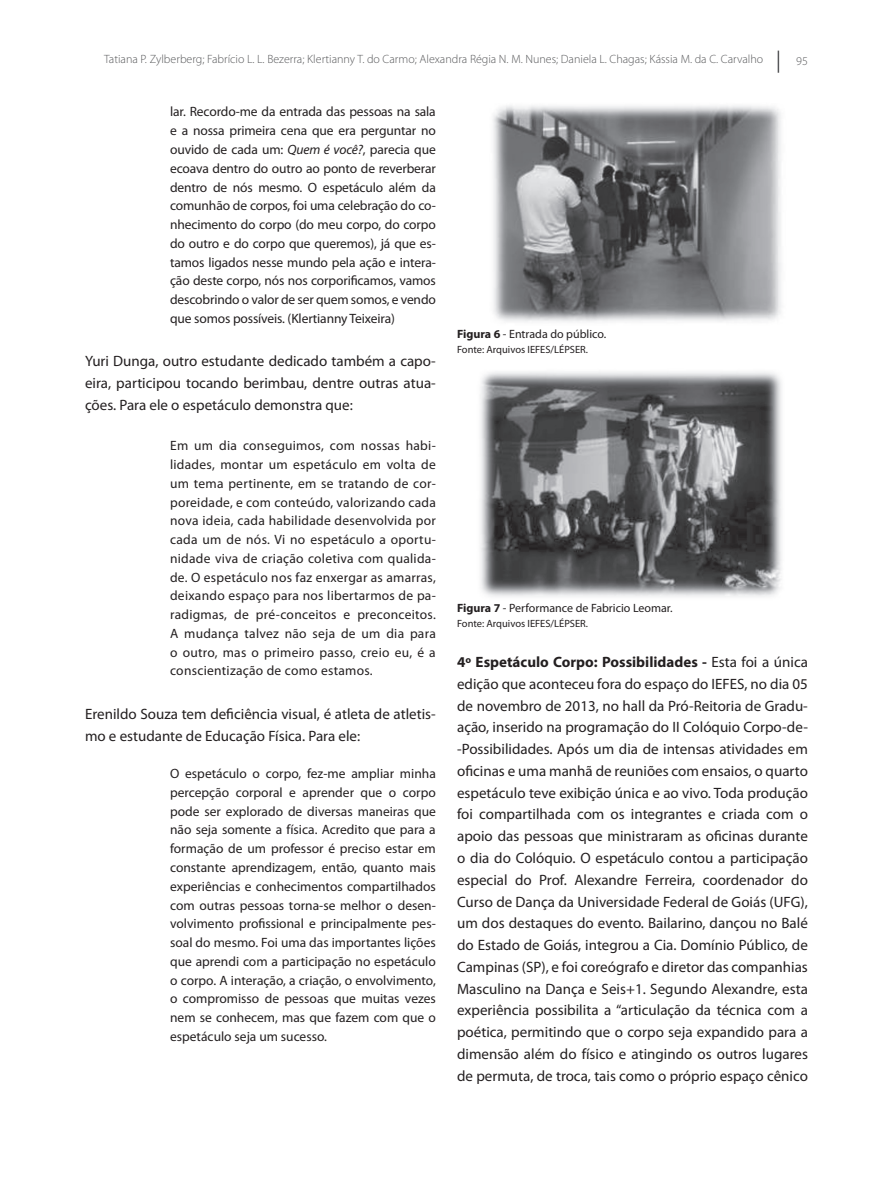
<style>
.page{position:relative;width:893px;height:1191px;background:#fff}
.page>*{position:absolute;margin:0;border:0;box-sizing:border-box;transform-origin:0 0}
.t1{font:15px/21.8px "Myriad Pro";color:#231f20;text-align:justify}
.t2{font:13.5px/18.8px "Myriad Pro";color:#231f20;text-align:justify}
.t3{font:300 12px "Myriad Pro";color:#57585a}
.t4{font:12px "Myriad Pro";color:#231f20}
.t5{font:10.5px "Myriad Pro";color:#231f20}
.s1{font-style:italic}
.s2{font-weight:700}
</style>
<div class="page">
<svg style="left:778px;top:51px;width:1px;height:22px"></svg>
<img style="left:480px;top:371px;width:302px;height:226px">
<img style="left:493px;top:105px;width:288px;height:217px">
<p class="t3" style="left:104px;top:52px;width:661px">Tatiana P. Zylberberg; Fabrício L. L. Bezerra; Klertianny T. do Carmo; Alexandra Régia N. M. Nunes; Daniela L. Chagas; Kássia M. da C. Carvalho</p>
<p class="t3" style="left:796px;top:54px;width:13px">95</p>
<p class="t2" style="left:170px;top:102px;width:267px">lar. Recordo-me da entrada das pessoas na sala e a nossa primeira cena que era perguntar no ouvido de cada um: <span class="s1">Quem é você?</span>, parecia que ecoava dentro do outro ao ponto de reverberar dentro de nós mesmo. O espetáculo além da comunhão de corpos, foi uma celebração do co&shy;nhecimento do corpo (do meu corpo, do corpo do outro e do corpo que queremos), já que es&shy;tamos ligados nesse mundo pela ação e intera&shy;ção deste corpo, nós nos corporificamos, vamos descobrindo o valor de ser quem somos, e vendo que somos possíveis. (Klertianny Teixeira)</p>
<p class="t1" style="left:85px;top:350px;width:352px">Yuri Dunga, outro estudante dedicado também a capo&shy;eira, participou tocando berimbau, dentre outras atua&shy;ções. Para ele o espetáculo demonstra que:</p>
<p class="t2" style="left:170px;top:436px;width:267px">Em um dia conseguimos, com nossas habi&shy;lidades, montar um espetáculo em volta de um tema pertinente, em se tratando de cor&shy;poreidade, e com conteúdo, valorizando cada nova ideia, cada habilidade desenvolvida por cada um de nós. Vi no espetáculo a oportu&shy;nidade viva de criação coletiva com qualida&shy;de. O espetáculo nos faz enxergar as amarras, deixando espaço para nos libertarmos de pa&shy;radigmas, de pré-conceitos e preconceitos.<br>A mudança talvez não seja de um dia para o outro, mas o primeiro passo, creio eu, é a conscientização de como estamos.</p>
<p class="t1" style="left:85px;top:703px;width:352px">Erenildo Souza tem deficiência visual, é atleta de atletis&shy;mo e estudante de Educação Física. Para ele:</p>
<p class="t2" style="left:170px;top:764px;width:267px">O espetáculo o corpo, fez-me ampliar minha percepção corporal e aprender que o corpo pode ser explorado de diversas maneiras que não seja somente a física. Acredito que para a formação de um professor é preciso estar em constante aprendizagem, então, quanto mais experiências e conhecimentos compartilhados com outras pessoas torna-se melhor o desen&shy;volvimento profissional e principalmente pes&shy;soal do mesmo. Foi uma das importantes lições que aprendi com a participação no espetáculo o corpo. A interação, a criação, o envolvimento, o compromisso de pessoas que muitas vezes nem se conhecem, mas que fazem com que o espetáculo seja um sucesso.</p>
<p class="t4" style="left:457px;top:326px;width:151px"><span class="s2">Figura 6</span> - Entrada do público.</p>
<p class="t5" style="left:457px;top:343px;width:132px">Fonte: Arquivos IEFES/LÉPSER.</p>
<p class="t4" style="left:457px;top:600px;width:217px"><span class="s2">Figura 7</span> - Performance de Fabricio Leomar.</p>
<p class="t5" style="left:457px;top:616px;width:132px">Fonte: Arquivos IEFES/LÉPSER.</p>
<p class="t1" style="left:457px;top:651px;width:352px"><span class="s2">4º Espetáculo Corpo: Possibilidades -</span> Esta foi a única edição que aconteceu fora do espaço do IEFES, no dia 05 de novembro de 2013, no hall da Pró-Reitoria de Gradu&shy;ação, inserido na programação do II Colóquio Corpo-de--Possibilidades. Após um dia de intensas atividades em oficinas e uma manhã de reuniões com ensaios, o quarto espetáculo teve exibição única e ao vivo. Toda produção foi compartilhada com os integrantes e criada com o apoio das pessoas que ministraram as oficinas durante o dia do Colóquio. O espetáculo contou a participação especial do Prof. Alexandre Ferreira, coordenador do Curso de Dança da Universidade Federal de Goiás (UFG), um dos destaques do evento. Bailarino, dançou no Balé do Estado de Goiás, integrou a Cia. Domínio Público, de Campinas (SP), e foi coreógrafo e diretor das companhias Masculino na Dança e Seis+1. Segundo Alexandre, esta experiência possibilita a “articulação da técnica com a poética, permitindo que o corpo seja expandido para a dimensão além do físico e atingindo os outros lugares de permuta, de troca, tais como o próprio espaço cênico</p>
</div>
